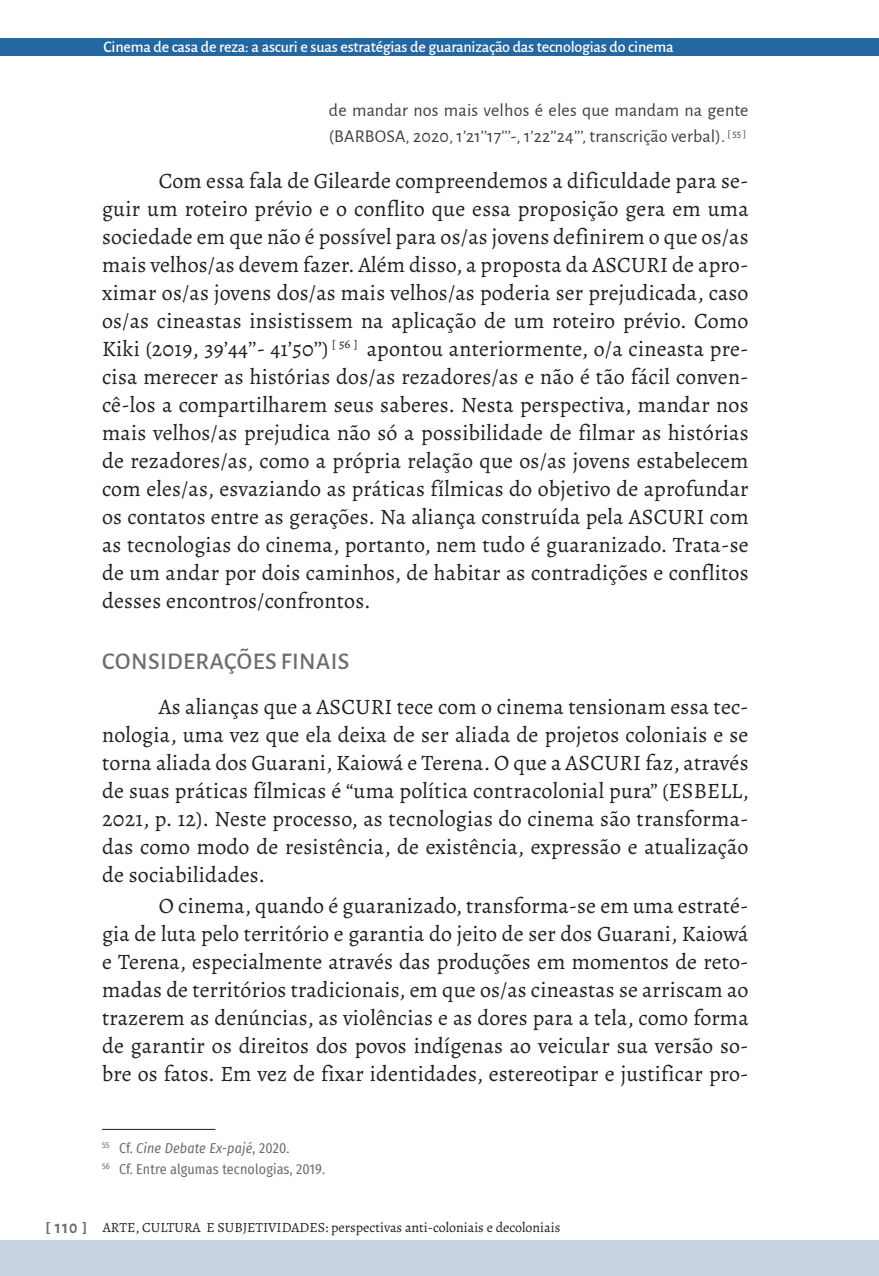
<style>
.page{position:relative;width:879px;height:1276px;background:#fff}
.page>*{position:absolute;margin:0;border:0;box-sizing:border-box;transform-origin:0 0}
.t1{font:500 24px "Alegreya Sans";letter-spacing:.02em;color:#6c6d70}
.t2{font:22px/28px "Alegreya";letter-spacing:.01em;color:#231f20;text-align:justify}
.t3{font:18px/26px "Alegreya Sans";letter-spacing:.01em;color:#3e3e3f}
.t4{font:500 16px "Alegreya Sans";letter-spacing:-.015em;color:#fff}
.t5{font:14px "Alegreya";color:#231f20}
.t6{font:14px/20.8px "Fira Sans Condensed";letter-spacing:.01em;color:#6c6d70}
.s1{font-style:italic}
.s2{font-family:"Alegreya Sans";font-weight:700;font-size:16px;color:#6c6d70}
</style>
<div class="page">
<div style="left:0;top:38px;width:879px;height:18px;background:#2567a1"></div>
<div style="left:0;top:1240px;width:878px;height:36px;background:#c6d1e2"></div>
<hr style="left:877px;top:1240px;width:2px;height:36px;background:#c6d1e2">
<hr style="left:102px;top:1129px;width:113px;height:1px;background:#231f20">
<p class="t4" style="left:103px;top:36px;width:571px">Cinema de casa de reza: a ascuri e suas estratégias de guaranização das tecnologias do cinema</p>
<p class="t3" style="left:329px;top:97px;width:421px">de mandar nos mais velhos é eles que mandam na gente (BARBOSA, 2020, 1’21’’17’’’-, 1’22’’24’’’, transcrição verbal). <sup>[</sup> <sup>55</sup> <sup>]</sup></p>
<p class="t2" style="left:102px;top:166px;width:648px;text-indent:57px">Com essa fala de Gilearde compreendemos a dificuldade para se&shy;guir um roteiro prévio e o conflito que essa proposição gera em uma sociedade em que não é possível para os/as jovens definirem o que os/as mais velhos/as devem fazer. Além disso, a proposta da ASCURI de apro&shy;ximar os/as jovens dos/as mais velhos/as poderia ser prejudicada, caso os/as cineastas insistissem na aplicação de um roteiro prévio. Como Kiki (2019, 39’44’’- 41’50’’) <sup>[</sup> <sup>56</sup> <sup>]</sup> apontou anteriormente, o/a cineasta pre&shy;cisa merecer as histórias dos/as rezadores/as e não é tão fácil conven&shy;cê-los a compartilharem seus saberes. Nesta perspectiva, mandar nos mais velhos/as prejudica não só a possibilidade de filmar as histórias de rezadores/as, como a própria relação que os/as jovens estabelecem com eles/as, esvaziando as práticas fílmicas do objetivo de aprofundar os contatos entre as gerações. Na aliança construída pela ASCURI com as tecnologias do cinema, portanto, nem tudo é guaranizado. Trata-se de um andar por dois caminhos, de habitar as contradições e conflitos desses encontros/confrontos.</p>
<p class="t1" style="left:102px;top:644px;width:249px">CONSIDERAÇÕES FINAIS</p>
<p class="t2" style="left:102px;top:692px;width:648px;text-indent:57px">As alianças que a ASCURI tece com o cinema tensionam essa tec&shy;nologia, uma vez que ela deixa de ser aliada de projetos coloniais e se torna aliada dos Guarani, Kaiowá e Terena. O que a ASCURI faz, através de suas práticas fílmicas é “uma política contracolonial pura” (ESBELL, 2021, p. 12). Neste processo, as tecnologias do cinema são transforma&shy;das como modo de resistência, de existência, expressão e atualização de sociabilidades.</p>
<p class="t2" style="left:102px;top:891px;width:648px;text-indent:57px">O cinema, quando é guaranizado, transforma-se em uma estraté&shy;gia de luta pelo território e garantia do jeito de ser dos Guarani, Kaiowá e Terena, especialmente através das produções em momentos de reto&shy;madas de territórios tradicionais, em que os/as cineastas se arriscam ao trazerem as denúncias, as violências e as dores para a tela, como forma de garantir os direitos dos povos indígenas ao veicular sua versão so&shy;bre os fatos. Em vez de fixar identidades, estereotipar e justificar pro-</p>
<p class="t6" style="left:102px;top:1137px;width:225px"><sup>55</sup> Cf. <span class="s1">Cine Debate Ex-pajé</span>, 2020.<br><sup>56</sup> Cf. Entre algumas tecnologias, 2019.</p>
<p class="t5" style="left:45px;top:1218px;width:516px"><span class="s2">[ 110 ]</span> ARTE, CULTURA E SUBJETIVIDADES: perspectivas anti-coloniais e decoloniais</p>
</div>
